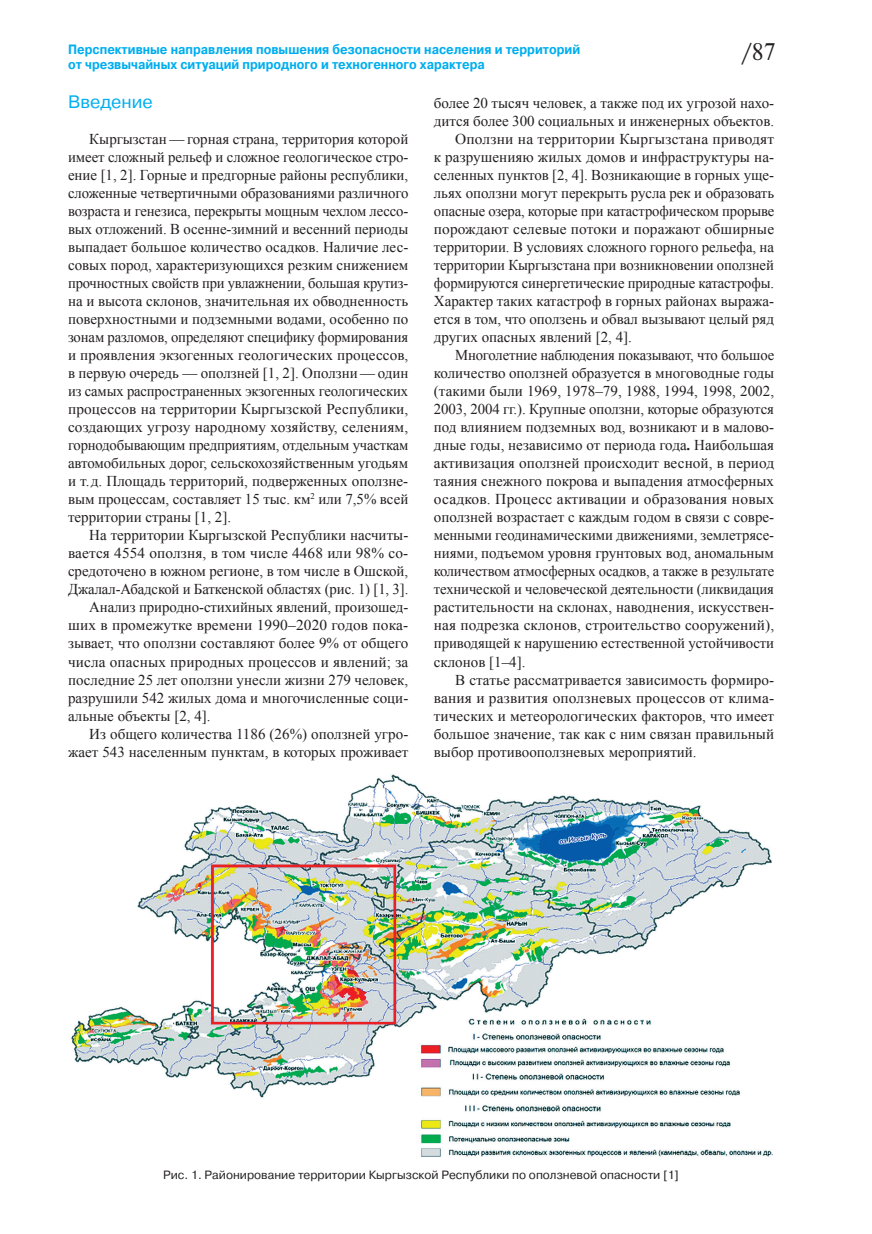
<style>
.page{position:relative;width:872px;height:1234px;background:#fff}
.page>*{position:absolute;margin:0;border:0;box-sizing:border-box;transform-origin:0 0}
.t1{font:24px "Newton C";color:#231f20}
.glava{font:18px "Pragmatica C";color:#00aeef}
.BODY{font:15px/18px "Times New Roman";color:#231f20;text-align:justify}
.t2{font:700 13.5px/15px "Pragmatica C";color:#00aeef;scale:.9 1}
.PODRIS{font:12px "Pragmatica C";color:#231f20}
.s1{font-weight:700}
</style>
<div class="page">
<img style="left:71px;top:774px;width:701px;height:381px">
<h1 class="t1" style="left:741px;top:39px;width:36px">/87</h1>
<p class="t2" style="left:68px;top:42px;width:571px">Перспективные направления повышения безопасности населения и территорий от чрезвычайных ситуаций природного и техногенного характера</p>
<p class="glava" style="left:68px;top:92px;width:86px">Введение</p>
<p class="BODY" style="left:68px;top:130px;width:342px;text-indent:21px">Кыргызстан — горная страна, территория которой имеет сложный рельеф и сложное геологическое стро&shy;ение [1, 2]. Горные и предгорные районы республики, сложенные четвертичными образованиями различного возраста и генезиса, перекрыты мощным чехлом лессо&shy;вых отложений. В осенне-зимний и весенний периоды выпадает большое количество осадков. Наличие лес&shy;совых пород, характеризующихся резким снижением прочностных свойств при увлажнении, большая крутиз&shy;на и высота склонов, значительная их обводненность поверхностными и подземными водами, особенно по зонам разломов, определяют специфику формирования и проявления экзогенных геологических процессов, в первую очередь — оползней [1, 2]. Оползни — один из самых распространенных экзогенных геологических процессов на территории Кыргызской Республики, создающих угрозу народному хозяйству, селениям, горнодобывающим предприятиям, отдельным участкам автомобильных дорог, сельскохозяйственным угодьям и т. д. Площадь территорий, подверженных оползне&shy;вым процессам, составляет 15 тыс. км<sup>2</sup> или 7,5% всей территории страны [1, 2].</p>
<p class="BODY" style="left:68px;top:526px;width:342px;text-indent:21px">На территории Кыргызской Республики насчиты&shy;вается 4554 оползня, в том числе 4468 или 98% со&shy;средоточено в южном регионе, в том числе в Ошской, Джалал-Абадской и Баткенской областях (рис. 1) [1, 3].</p>
<p class="BODY" style="left:68px;top:598px;width:342px;text-indent:21px">Анализ природно-стихийных явлений, произошед&shy;ших в промежутке времени 1990–2020 годов пока&shy;зывает, что оползни составляют более 9% от общего числа опасных природных процессов и явлений; за последние 25 лет оползни унесли жизни 279 человек, разрушили 542 жилых дома и многочисленные соци&shy;альные объекты [2, 4].</p>
<p class="BODY" style="left:68px;top:724px;width:342px;text-align:right">Из общего количества 1186 (26%) оползней угро&shy;жает 543 населенным пунктам, в которых проживает</p>
<p class="BODY" style="left:434px;top:94px;width:342px">более 20 тысяч человек, а также под их угрозой нахо&shy;дится более 300 социальных и инженерных объектов.</p>
<p class="BODY" style="left:434px;top:130px;width:342px;text-indent:21px">Оползни на территории Кыргызстана приводят к разрушенияю жилых домов и инфраструктуры на&shy;селенных пунктов [2, 4]. Возникающие в горных уще&shy;льях оползни могут перекрыть русла рек и образовать опасные озера, которые при катастрофическом прорыве порождают селевые потоки и поражают обширные территории. В условиях сложного горного рельефа, на территории Кыргызстана при возникновении оползней формируются синергетические природные катастрофы.<br>Характер таких катастроф в горных районах выража&shy;ется в том, что оползень и обвал вызывают целый ряд других опасных явлений [2, 4].</p>
<p class="BODY" style="left:434px;top:346px;width:342px;text-indent:21px">Многолетние наблюдения показывают, что большое количество оползней образуется в многоводные годы (такими были 1969, 1978–79, 1988, 1994, 1998, 2002, 2003, 2004 гг.). Крупные оползни, которые образуются под влиянием подземных вод, возникают и в малово&shy;дные годы, независимо от периода года<span class="s1">.</span> Наибольшая активизация оползней происходит весной, в период таяния снежного покрова и выпадения атмосферных осадков. Процесс активации и образования новых оползней возрастает с каждым годом в связи с совре&shy;менными геодинамическими движениями, землетрясе&shy;ниями, подъемом уровня грунтовых вод, аномальным количеством атмосферных осадков, а также в результате технической и человеческой деятельности (ликвидация растительности на склонах, наводнения, искусствен&shy;ная подрезка склонов, строительство сооружений), приводящей к нарушению естественной устойчивости склонов [1–4].</p>
<p class="BODY" style="left:434px;top:670px;width:342px;text-indent:21px">В статье рассматривается зависимость формиро&shy;вания и развития оползневых процессов от клима&shy;тических и метеорологических факторов, что имеет большое значение, так как с ним связан правильный выбор противооползневых мероприятий.</p>
<p class="PODRIS" style="left:163px;top:1168px;width:517px">Рис. 1. Районирование территории Кыргызской Республики по оползневой опасности [1]</p>
</div>
